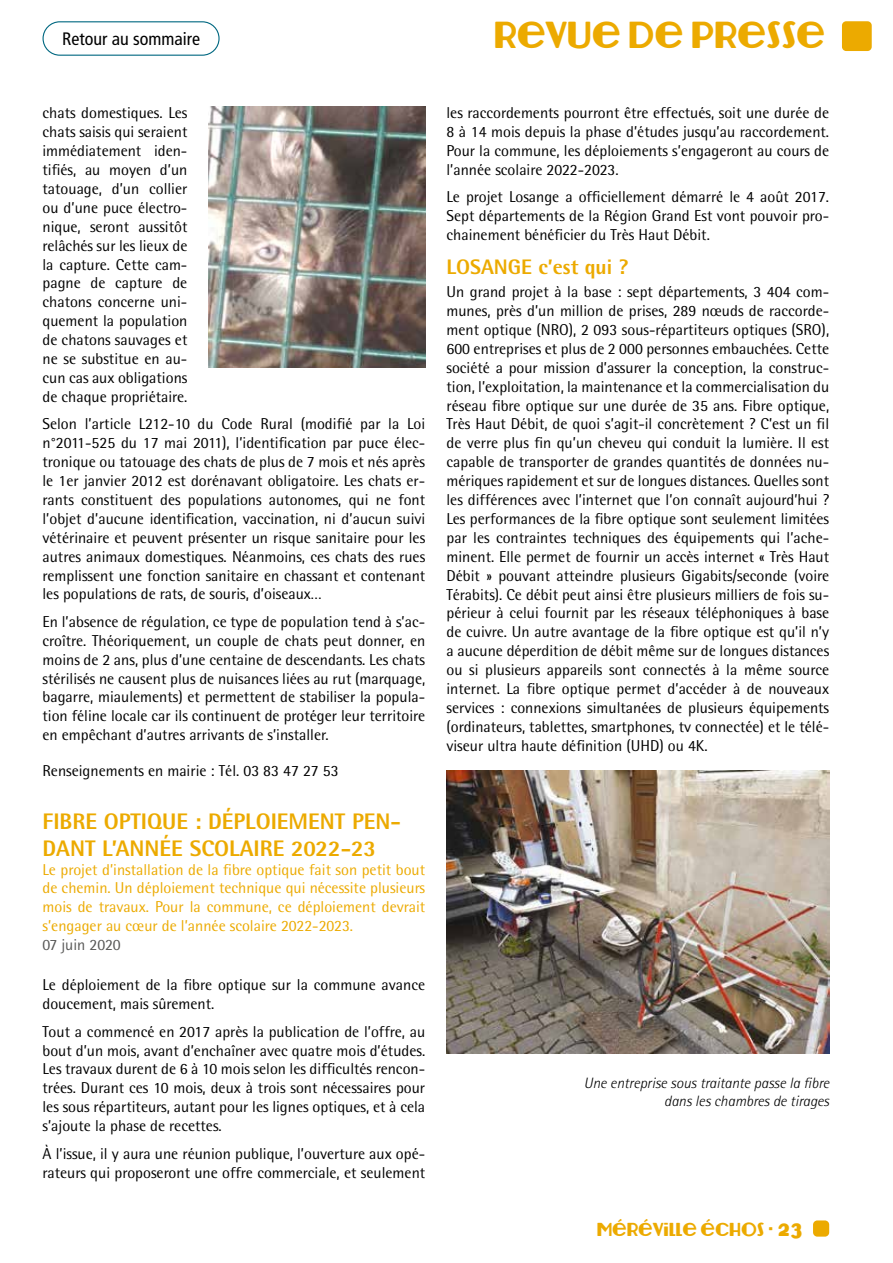
<style>
.page{position:relative;width:893px;height:1263px;background:#fff}
.page>*{position:absolute;margin:0;border:0;box-sizing:border-box;transform-origin:0 0}
.t1{font:30px "Lemondrop";color:#ecaa00}
.t2{font:800 22.5px/27px "Rotis Semi Sans";color:#ecaa00}
.t3{font:800 21px "Rotis Semi Sans";color:#ecaa00}
.t4{font:condensed 18px "Frutiger";color:#000}
.t5{font:15.75px/18.9px "Rotis Semi Sans";color:#000;text-align:justify}
.t6{font:15.75px/18.9px "Rotis Semi Sans";color:#ecaa00;text-align:justify}
.t7{font:15.75px "Rotis Semi Sans";color:#575756}
.t8{font:italic 300 15px/18px "Rotis Semi Sans";color:#000;text-align:right}
.t9{font:15px "Lemondrop";color:#ecaa00}
.s1{font-weight:700;font-size:18px}
</style>
<div class="page">
<div style="left:842px;top:21px;width:30px;height:30px;background:#ecaa00;border-radius:4px"></div>
<div style="left:813px;top:1220px;width:16px;height:16px;background:#ecaa00;border-radius:4px"></div>
<img style="left:209px;top:106px;width:216px;height:261px">
<img style="left:446px;top:771px;width:383px;height:283px">
<div style="left:43px;top:21px;width:177px;height:35px;border:1px solid #006881;border-radius:17px"></div>
<p class="t4" style="left:62px;top:29px;width:139px">Retour au sommaire</p>
<h1 class="t1" style="left:494px;top:13px;width:333px">REVUE DE PRESSE</h1>
<p class="t5" style="left:43px;top:103px;width:146px">chats domestiques. Les chats saisis qui seraient immédiatement iden&shy;tifiés, au moyen d’un tatouage, d’un collier ou d’une puce électro&shy;nique, seront aussitôt relâchés sur les lieux de la capture. Cette cam&shy;pagne de capture de chatons concerne uni&shy;quement la population de chatons sauvages et ne se substitue en au&shy;cun cas aux obligations de chaque propriétaire.</p>
<p class="t5" style="left:43px;top:414px;width:384px">Selon l’article L212-10 du Code Rural (modifié par la Loi n°2011-525 du 17 mai 2011), l’identification par puce élec&shy;tronique ou tatouage des chats de plus de 7 mois et nés après le 1er janvier 2012 est dorénavant obligatoire. Les chats er&shy;rants constituent des populations autonomes, qui ne font l’objet d’aucune identification, vaccination, ni d’aucun suivi vétérinaire et peuvent présenter un risque sanitaire pour les autres animaux domestiques. Néanmoins, ces chats des rues remplissent une fonction sanitaire en chassant et contenant les populations de rats, de souris, d’oiseaux…</p>
<p class="t5" style="left:43px;top:612px;width:384px">En l’absence de régulation, ce type de population tend à s’ac&shy;croître. Théoriquement, un couple de chats peut donner, en moins de 2 ans, plus d’une centaine de descendants. Les chats stérilisés ne causent plus de nuisances liées au rut (marquage, bagarre, miaulements) et permettent de stabiliser la popula&shy;tion féline locale car ils continuent de protéger leur territoire en empêchant d’autres arrivants de s’installer.</p>
<p class="t5" style="left:43px;top:761px;width:298px">Renseignements en mairie : Tél. 03 83 47 27 53</p>
<h2 class="t2" style="left:43px;top:807px;width:360px">FIBRE OPTIQUE : DÉPLOIEMENT PEN-<br>DANT L’ANNÉE SCOLAIRE 2022-23</h2>
<p class="t6" style="left:43px;top:860px;width:384px">Le projet d’installation de la fibre optique fait son petit bout de chemin. Un déploiement technique qui nécessite plusieurs mois de travaux. Pour la commune, ce déploiement devrait s’engager au cœur de l’année scolaire 2022-2023.</p>
<p class="t7" style="left:43px;top:935px;width:80px">07 juin 2020</p>
<p class="t5" style="left:43px;top:975px;width:384px">Le déploiement de la fibre optique sur la commune avance doucement, mais sûrement.</p>
<p class="t5" style="left:43px;top:1022px;width:384px">Tout a commencé en 2017 après la publication de l’offre, au bout d’un mois, avant d’enchaîner avec quatre mois d’études.<br>Les travaux durent de 6 à 10 mois selon les difficultés rencon&shy;trées. Durant ces 10 mois, deux à trois sont nécessaires pour les sous répartiteurs, autant pour les lignes optiques, et à cela s’ajoute la phase de recettes.</p>
<p class="t5" style="left:43px;top:1144px;width:384px">À l’issue, il y aura une réunion publique, l’ouverture aux opé&shy;rateurs qui proposeront une offre commerciale, et seulement</p>
<p class="t5" style="left:446px;top:103px;width:384px">les raccordements pourront être effectués, soit une durée de 8 à 14 mois depuis la phase d’études jusqu’au raccordement.<br>Pour la commune, les déploiements s’engageront au cours de l’année scolaire 2022-2023.</p>
<p class="t5" style="left:446px;top:188px;width:384px">Le projet Losange a officiellement démarré le 4 août 2017.<br>Sept départements de la Région Grand Est vont pouvoir pro&shy;chainement bénéficier du Très Haut Débit.</p>
<h3 class="t3" style="left:446px;top:254px;width:183px">LOSANGE c’est qui ?</h3>
<p class="t5" style="left:446px;top:282px;width:384px">Un grand projet à la base : sept départements, 3 404 com&shy;munes, près d’un million de prises, 289 nœuds de raccorde&shy;ment optique (NRO), 2 093 sous-répartiteurs optiques (SRO), 600 entreprises et plus de 2 000 personnes embauchées. Cette société a pour mission d’assurer la conception, la construc&shy;tion, l’exploitation, la maintenance et la commercialisation du réseau fibre optique sur une durée de 35 ans. Fibre optique, Très Haut Débit, de quoi s’agit-il concrètement ? C’est un fil de verre plus fin qu’un cheveu qui conduit la lumière. Il est capable de transporter de grandes quantités de données nu&shy;mériques rapidement et sur de longues distances. Quelles sont les différences avec l’internet que l’on connaît aujourd’hui ?<br>Les performances de la fibre optique sont seulement limitées par les contraintes techniques des équipements qui l’ache&shy;minent. Elle permet de fournir un accès internet « Très Haut Débit » pouvant atteindre plusieurs Gigabits/seconde (voire Térabits). Ce débit peut ainsi être plusieurs milliers de fois su&shy;périeur à celui fournit par les réseaux téléphoniques à base de cuivre. Un autre avantage de la fibre optique est qu’il n’y a aucune déperdition de débit même sur de longues distances ou si plusieurs appareils sont connectés à la même source internet. La fibre optique permet d’accéder à de nouveaux services : connexions simultanées de plusieurs équipements (ordinateurs, tablettes, smartphones, tv connectée) et le télé&shy;viseur ultra haute définition (UHD) ou 4K.</p>
<p class="t8" style="left:584px;top:1073px;width:247px">Une entreprise sous traitante passe la fibre dans les chambres de tirages</p>
<p class="t9" style="left:597px;top:1219px;width:208px">MÉRÉVILLE ÉCHOS • <span class="s1">23</span></p>
</div>
